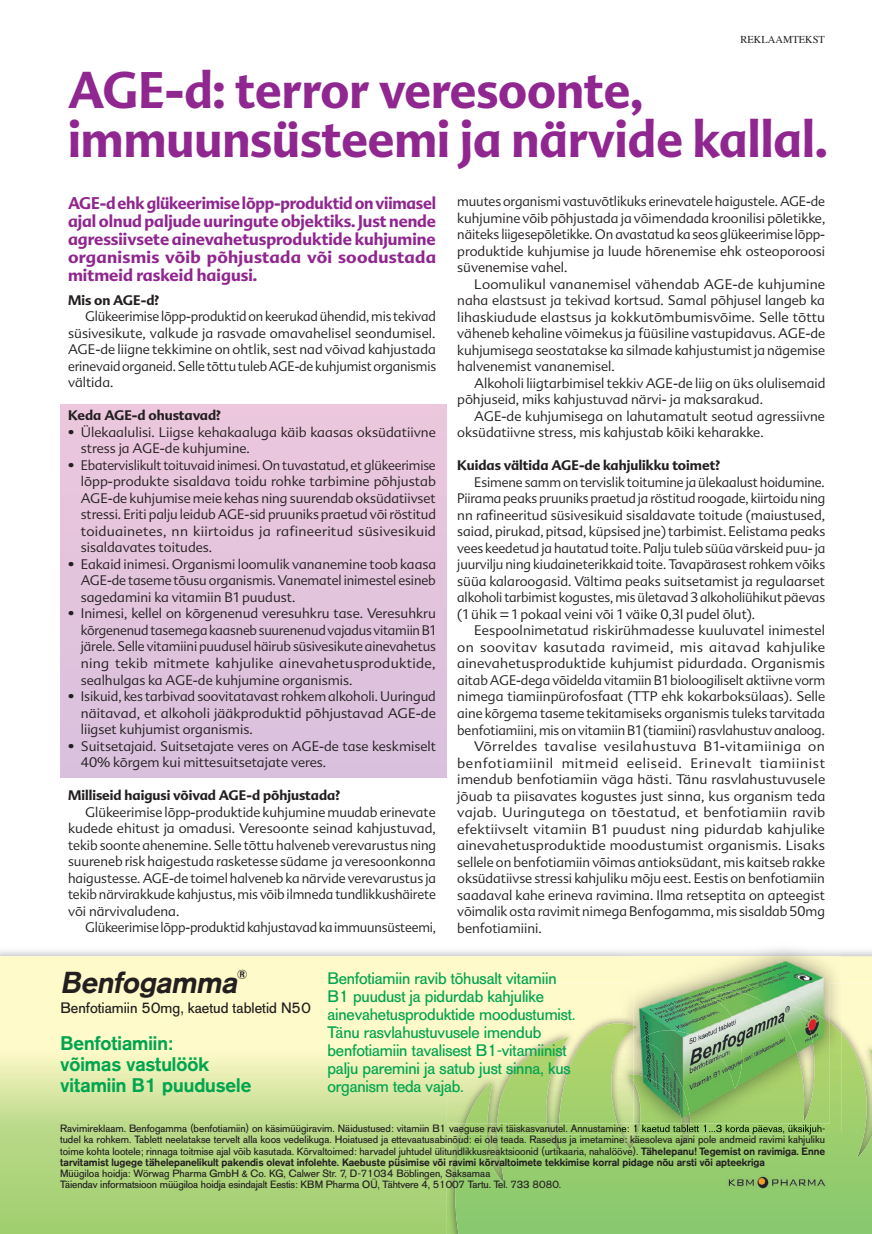
<style>
.page{position:relative;width:872px;height:1234px;background:#fff}
.page>*{position:absolute;margin:0;border:0;box-sizing:border-box;transform-origin:0 0}
.t1{font:700 50.1px/48.4px "Advert";color:#90268f;scale:.94 1}
.t2{font:italic 500 30px "AG Old Face";color:#231f20}
.t3{font:500 19.5px/21px "AG Old Face";color:#00a54f}
.t4{font:16.5px/18px "AG Old Face";letter-spacing:-.01em;color:#00a54f}
.t5{font:700 16.5px/18px "Advert";letter-spacing:.015em;color:#90268f;text-align:justify;scale:.96 1}
.t6{font:15px "AG Old Face";color:#231f20}
.t7{font:300 13.5px/16.5px "Advert";color:#231f20}
.t8{font:300 13.5px/16.5px "Advert";color:#231f20;text-align:justify;scale:1.04 1}
.t9{font:300 13.5px/16.5px "Advert";color:#231f20;text-align:justify;scale:.96 1}
.t10{font:700 13.5px "Advert";color:#231f20}
.t11{font:300 13.5px "Advert";letter-spacing:.045em;color:#231f20;scale:1.04 1}
.t12{font:300 13.5px "Advert";letter-spacing:.02em;color:#231f20;scale:1.04 1}
.t13{font:300 13.5px "Advert";letter-spacing:.03em;color:#231f20;scale:1.04 1}
.t14{font:300 13.5px "Advert";letter-spacing:.035em;color:#231f20;scale:1.04 1}
.t15{font:500 13.05px "AG Old Face";color:#231f20}
.t16{font:10.5px/11.2px "AG Old Face";color:#231f20;text-align:justify}
.t17{font:10.5px "Times";color:#231f20}
.s1{font-weight:500}
</style>
<div class="page">
<div style="left:61px;top:404px;width:385px;height:373px;background:#e3c4dd"></div>
<img style="left:52px;top:1233px;width:820px;height:1px">
<svg style="left:0;top:956px;width:872px;height:277px;background:#d8e8a4"></svg>
<div style="left:61px;top:1123px;width:386px;height:11px;background:#b9d989"></div>
<img style="left:447px;top:983px;width:425px;height:250px">
<img style="left:447px;top:1123px;width:6px;height:11px">
<svg style="left:453px;top:1023px;width:419px;height:210px;background:#a3d079"></svg>
<svg style="left:462px;top:1123px;width:363px;height:11px;background:#9ac66d"></svg>
<img style="left:727px;top:1174px;width:98px;height:14px">
<img style="left:618px;top:948px;width:223px;height:74px">
<img style="left:618px;top:1022px;width:223px;height:109px">
<img style="left:618px;top:1123px;width:207px;height:8px">
<img style="left:633px;top:956px;width:196px;height:35px">
<img style="left:633px;top:991px;width:196px;height:132px">
<img style="left:640px;top:1123px;width:185px;height:1px">
<p class="t17" style="left:740px;top:30px;width:86px">REKLAAMTEKST</p>
<h1 class="t1" style="left:68px;top:66px;width:809px">AGE-d: terror veresoonte, immuunsüsteemi ja närvide kallal.</h1>
<p class="t5" style="left:68px;top:194px;width:385px">AGE-d ehk glükeerimise lõpp-produktid on viimasel ajal olnud paljude uuringute objektiks. Just nende agressiivsete ainevahetusproduktide kuhjumine organismis võib põhjustada või soodustada mitmeid raskeid haigusi.</p>
<p class="t10" style="left:68px;top:291px;width:93px">Mis on AGE-d?</p>
<p class="t9" style="left:68px;top:308px;width:385px;text-indent:17px">Glükeerimise lõpp-produktid on keerukad ühendid, mis tekivad süsivesikute, valkude ja rasvade omavahelisel seondumisel.<br>AGE-de liigne tekkimine on ohtlik, sest nad võivad kahjustada erinevaid organeid. Selle tõttu tuleb AGE-de kuhjumist organismis vältida.</p>
<p class="t10" style="left:68px;top:407px;width:154px">Keda AGE-d ohustavad?</p>
<p class="t7" style="left:81px;top:424px;width:357px">Ülekaalulisi. Liigse kehakaaluga käib kaasas oksüdatiivne stress ja AGE-de kuhjumine.<br>Ebatervislikult toituvaid inimesi. On tuvastatud, et glükeerimise lõpp-produkte sisaldava toidu rohke tarbimine põhjustab AGE-de kuhjumise meie kehas ning suurendab oksüdatiivset stressi. Eriti palju leidub AGE-sid pruuniks praetud või röstitud toiduainetes, nn kiirtoidus ja rafineeritud süsivesikuid sisaldavates toitudes.<br>Eakaid inimesi. Organismi loomulik vananemine toob kaasa AGE-de taseme tõusu organismis. Vanematel inimestel esineb sagedamini ka vitamiin B1 puudust.<br>Inimesi, kellel on kõrgenenud veresuhkru tase. Veresuhkru kõrgenenud tasemega kaasneb suurenenud vajadus vitamiin B1 järele. Selle vitamiini puudusel häirub süsivesikute ainevahetus ning tekib mitmete kahjulike ainevahetusproduktide, sealhulgas ka AGE-de kuhjumine organismis.<br>Isikuid, kes tarbivad soovitatavast rohkem alkoholi. Uuringud näitavad, et alkoholi jääkproduktid põhjustavad AGE-de liigset kuhjumist organismis.<br>Suitsetajaid. Suitsetajate veres on AGE-de tase keskmiselt 40% kõrgem kui mittesuitsetajate veres.</p>
<p class="t10" style="left:68px;top:786px;width:273px">Milliseid haigusi võivad AGE-d põhjustada?</p>
<p class="t7" style="left:68px;top:803px;width:370px;text-align:justify;text-indent:17px">Glükeerimise lõpp-produktide kuhjumine muudab erinevate kudede ehitust ja omadusi. Veresoonte seinad kahjustuvad, tekib soonte ahenemine. Selle tõttu halveneb verevarustus ning suureneb risk haigestuda rasketesse südame ja veresoonkonna haigustesse. AGE-de toimel halveneb ka närvide verevarustus ja tekib närvirakkude kahjustus, mis võib ilmneda tundlikkushäirete või närvivaludena.</p>
<p class="t9" style="left:85px;top:919px;width:367px">Glükeerimise lõpp-produktid kahjustavad ka immuunsüsteemi,</p>
<p class="t7" style="left:457px;top:193px;width:369px;text-align:justify">muutes organismi vastuvõtlikuks erinevatele haigustele. AGE-de kuhjumine võib põhjustada ja võimendada kroonilisi põletikke, näiteks liigesepõletikke. On avastatud ka seos glükeerimise lõpp&shy;produktide kuhjumise ja luude hõrenemise ehk osteoporoosi süvenemise vahel.</p>
<p class="t8" style="left:457px;top:276px;width:355px;text-indent:17px">Loomulikul vananemisel vähendab AGE-de kuhjumine naha elastsust ja tekivad kortsud. Samal põhjusel langeb ka lihaskiudude elastsus ja kokkutõmbumisvõime. Selle tõttu väheneb kehaline võimekus ja füüsiline vastupidavus. AGE-de kuhjumisega seostatakse ka silmade kahjustumist ja nägemise halvenemist vananemisel.</p>
<p class="t7" style="left:457px;top:375px;width:370px;text-indent:17px">Alkoholi liigtarbimisel tekkiv AGE-de liig on üks olulisemaid põhjuseid, miks kahjustuvad närvi- ja maksarakud.</p>
<p class="t7" style="left:457px;top:408px;width:369px;text-indent:17px">AGE-de kuhjumisega on lahutamatult seotud agressiivne oksüdatiivne stress, mis kahjustab kõiki keharakke.</p>
<p class="t10" style="left:457px;top:457px;width:264px">Kuidas vältida AGE-de kahjulikku toimet?</p>
<p class="t7" style="left:457px;top:474px;width:369px;text-align:justify;text-indent:17px">Esimene samm on tervislik toitumine ja ülekaalust hoidumine.<br>Piirama peaks pruuniks praetud ja röstitud roogade, kiirtoidu ning nn rafineeritud süsivesikuid sisaldavate toitude (maiustused, saiad, pirukad, pitsad, küpsised jne) tarbimist. Eelistama peaks vees keedetud ja hautatud toite. Palju tuleb süüa värskeid puu- ja juurvilju ning kiudaineterikkaid toite. Tavapärasest rohkem võiks süüa kalaroogasid. Vältima peaks suitsetamist ja regulaarset alkoholi tarbimist kogustes, mis ületavad 3 alkoholiühikut päevas (1 ühik = 1 pokaal veini või 1 väike 0,3l pudel õlut).</p>
<p class="t7" style="left:474px;top:622px;width:352px">Eespoolnimetatud riskirühmadesse kuuluvatel inimestel</p>
<p class="t13" style="left:457px;top:639px;width:355px">on soovitav kasutada ravimeid, mis aitavad kahjulike</p>
<p class="t8" style="left:457px;top:655px;width:355px">ainevahetusproduktide kuhjumist pidurdada. Organismis</p>
<p class="t7" style="left:457px;top:672px;width:369px">aitab AGE-dega võidelda vitamiin B1 bioloogiliselt aktiivne vorm</p>
<p class="t7" style="left:457px;top:688px;width:369px">nimega tiamiinpürofosfaat (TTP ehk kokarboksülaas). Selle</p>
<p class="t7" style="left:457px;top:705px;width:369px">aine kõrgema taseme tekitamiseks organismis tuleks tarvitada</p>
<p class="t9" style="left:457px;top:721px;width:384px">benfotiamiini, mis on vitamiin B1 (tiamiini) rasvlahustuv analoog.</p>
<p class="t14" style="left:474px;top:738px;width:339px">Võrreldes tavalise vesilahustuva B1-vitamiiniga on</p>
<p class="t11" style="left:457px;top:754px;width:355px">benfotiamiinil mitmeid eeliseid. Erinevalt tiamiinist</p>
<p class="t7" style="left:457px;top:771px;width:369px">imendub benfotiamiin väga hästi. Tänu rasvlahustuvusele</p>
<p class="t7" style="left:457px;top:787px;width:370px">jõuab ta piisavates kogustes just sinna, kus organism teda</p>
<p class="t12" style="left:457px;top:804px;width:355px">vajab. Uuringutega on tõestatud, et benfotiamiin ravib</p>
<p class="t8" style="left:457px;top:820px;width:355px">efektiivselt vitamiin B1 puudust ning pidurdab kahjulike</p>
<p class="t8" style="left:457px;top:837px;width:355px">ainevahetusproduktide moodustumist organismis. Lisaks</p>
<p class="t7" style="left:457px;top:853px;width:369px">sellele on benfotiamiin võimas antioksüdant, mis kaitseb rakke</p>
<p class="t7" style="left:457px;top:870px;width:369px">oksüdatiivse stressi kahjuliku mõju eest. Eestis on benfotiamiin</p>
<p class="t7" style="left:457px;top:886px;width:369px">saadaval kahe erineva ravimina. Ilma retseptita on apteegist</p>
<p class="t7" style="left:457px;top:903px;width:369px">võimalik osta ravimit nimega Benfogamma, mis sisaldab 50mg</p>
<p class="t7" style="left:457px;top:919px;width:86px">benfotiamiini.</p>
<h2 class="t2" style="left:61px;top:963px;width:184px">Benfogamma</h2>
<p class="t15" style="left:237px;top:966px;width:12px">®</p>
<p class="t6" style="left:61px;top:999px;width:252px">Benfotiamiin 50mg, kaetud tabletid N50</p>
<h3 class="t3" style="left:61px;top:1032px;width:192px">Benfotiamiin:<br>võimas vastulöök vitamiin B1 puudusele</h3>
<p class="t4" style="left:327px;top:969px;width:250px">Benfotiamiin ravib tõhusalt vitamiin B1 puudust ja pidurdab kahjulike ainevahetusproduktide moodustumist.<br>Tänu rasvlahustuvusele imendub benfotiamiin tavalisest B1-vitamiinist palju paremini ja satub just sinna, kus organism teda vajab.</p>
<p class="t16" style="left:60px;top:1122px;width:766px">Ravimireklaam. Benfogamma (benfotiamiin) on käsimüügiravim. Näidustused: vitamiin B1 vaeguse ravi täiskasvanutel. Annustamine: 1 kaetud tablett 1...3 korda päevas, üksikjuh&shy;tudel ka rohkem. Tablett neelatakse tervelt alla koos vedelikuga. Hoiatused ja ettevaatusabinõud: ei ole teada. Rasedus ja imetamine: käesoleva ajani pole andmeid ravimi kahjuliku toime kohta lootele; rinnaga toitmise ajal võib kasutada. Kõrvaltoimed: harvadel juhtudel ülitundlikkusreaktsioonid (urtikaaria, nahalööve). <span class="s1">Tähelepanu! Tegemist on ravimiga. Enne tarvitamist lugege tähelepanelikult pakendis olevat infolehte. Kaebuste püsimise või ravimi kõrvaltoimete tekkimise korral pidage nõu arsti või apteekriga</span></p>
<p class="t16" style="left:60px;top:1167px;width:503px">Müügiloa hoidja: Wörwag Pharma GmbH &amp; Co. KG, Calwer Str. 7, D-71034 Böblingen, Saksamaa<br>Täiendav informatsioon müügiloa hoidja esindajalt Eestis: KBM Pharma OÜ, Tähtvere 4, 51007 Tartu. Tel. 733 8080.</p>
</div>
